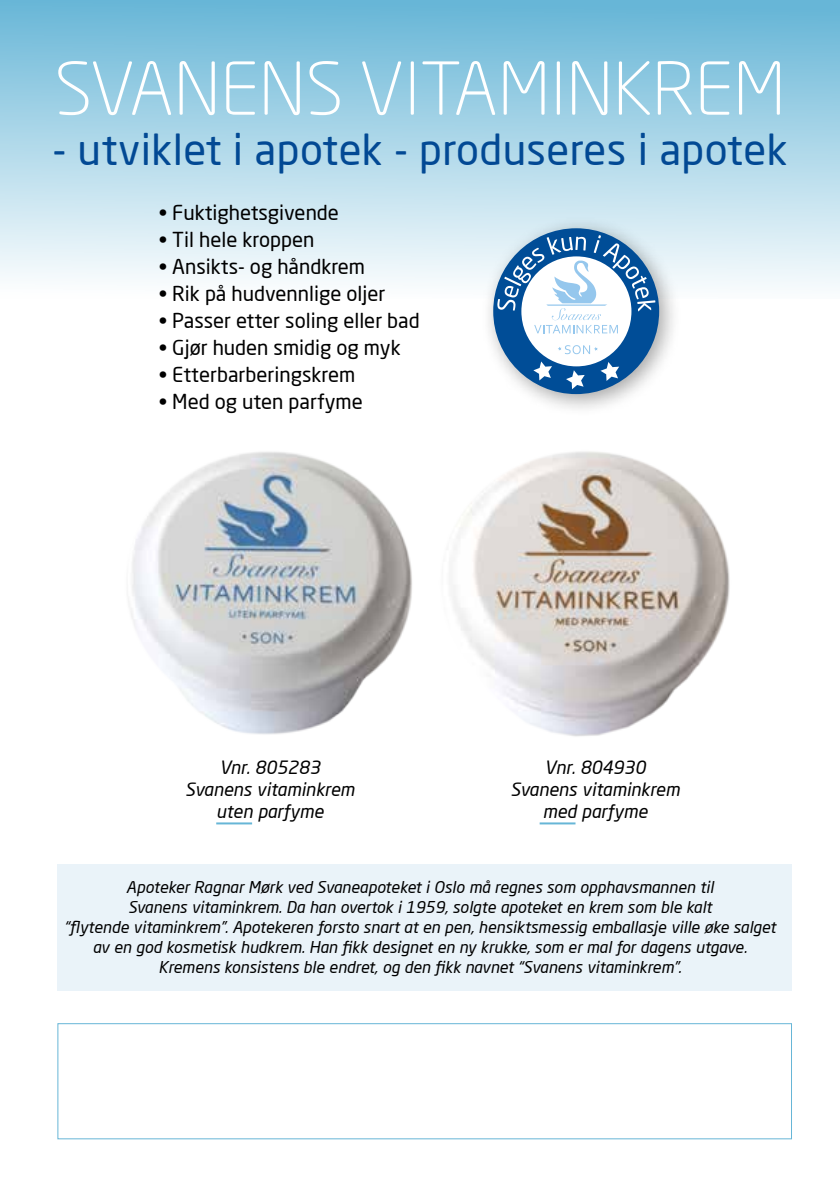
<style>
.page{position:relative;width:840px;height:1191px;background:#fff}
.page>*{position:absolute;margin:0;border:0;box-sizing:border-box;transform-origin:0 0}
.t1{font:300 71.8px "Neo Sans Pro";color:#fff}
.t2{font:42px "Neo Sans Pro";letter-spacing:.01em;color:#024994}
.t3{font:20.2px "Neo Sans Pro";color:#000}
.t4{font:italic 18px/22px "Neo Sans Pro";color:#000;text-align:center}
.t5{font:italic 16px/20px "Neo Sans Pro";color:#000;text-align:center}
</style>
<div class="page">
<div style="left:0;top:0;width:839px;height:299px;background:linear-gradient(to bottom,#65b5d6,#fdfefe)"></div>
<div style="left:57px;top:865px;width:734px;height:126px;background:#eaf3f9"></div>
<img style="left:128px;top:452px;width:284px;height:283px">
<img style="left:453px;top:451px;width:277px;height:286px">
<hr style="left:216px;top:822px;width:36px;height:2px;background:#67b6d7">
<hr style="left:539px;top:822px;width:36px;height:2px;background:#67b6d7">
<div style="left:480px;top:215px;width:201px;height:202px;background:#000;opacity:.35"></div>
<svg style="left:493px;top:228px;width:165px;height:166px"></svg>
<div style="left:58px;top:1023px;width:733px;height:116px;border:1px solid #67b6d7"></div>
<h1 class="t1" style="left:54px;top:44px;width:732px">SVANENS VITAMINKREM</h1>
<h2 class="t2" style="left:52px;top:124px;width:736px">- utviklet i apotek - produseres i apotek</h2>
<p class="t3" style="left:159px;top:200px;width:181px">• Fuktighetsgivende</p>
<p class="t3" style="left:159px;top:227px;width:157px">• Til hele kroppen</p>
<p class="t3" style="left:159px;top:254px;width:208px">• Ansikts- og håndkrem</p>
<p class="t3" style="left:159px;top:281px;width:228px">• Rik på hudvennlige oljer</p>
<p class="t3" style="left:159px;top:308px;width:262px">• Passer etter soling eller bad</p>
<p class="t3" style="left:159px;top:335px;width:243px">• Gjør huden smidig og myk</p>
<p class="t3" style="left:159px;top:362px;width:198px">• Etterbarberingskrem</p>
<p class="t3" style="left:159px;top:389px;width:205px">• Med og uten parfyme</p>
<p class="t4" style="left:185px;top:756px;width:171px">Vnr. 805283<br>Svanens vitaminkrem uten parfyme</p>
<p class="t4" style="left:510px;top:756px;width:171px">Vnr. 804930<br>Svanens vitaminkrem med parfyme</p>
<p class="t5" style="left:64px;top:876px;width:712px">Apoteker Ragnar Mørk ved Svaneapoteket i Oslo må regnes som opphavsmannen til<br>Svanens vitaminkrem. Da han overtok i 1959, solgte apoteket en krem som ble kalt<br>“flytende vitaminkrem”. Apotekeren forsto snart at en pen, hensiktsmessig emballasje ville øke salget av en god kosmetisk hudkrem. Han fikk designet en ny krukke, som er mal for dagens utgave.<br>Kremens konsistens ble endret, og den fikk navnet “Svanens vitaminkrem”.</p>
</div>
